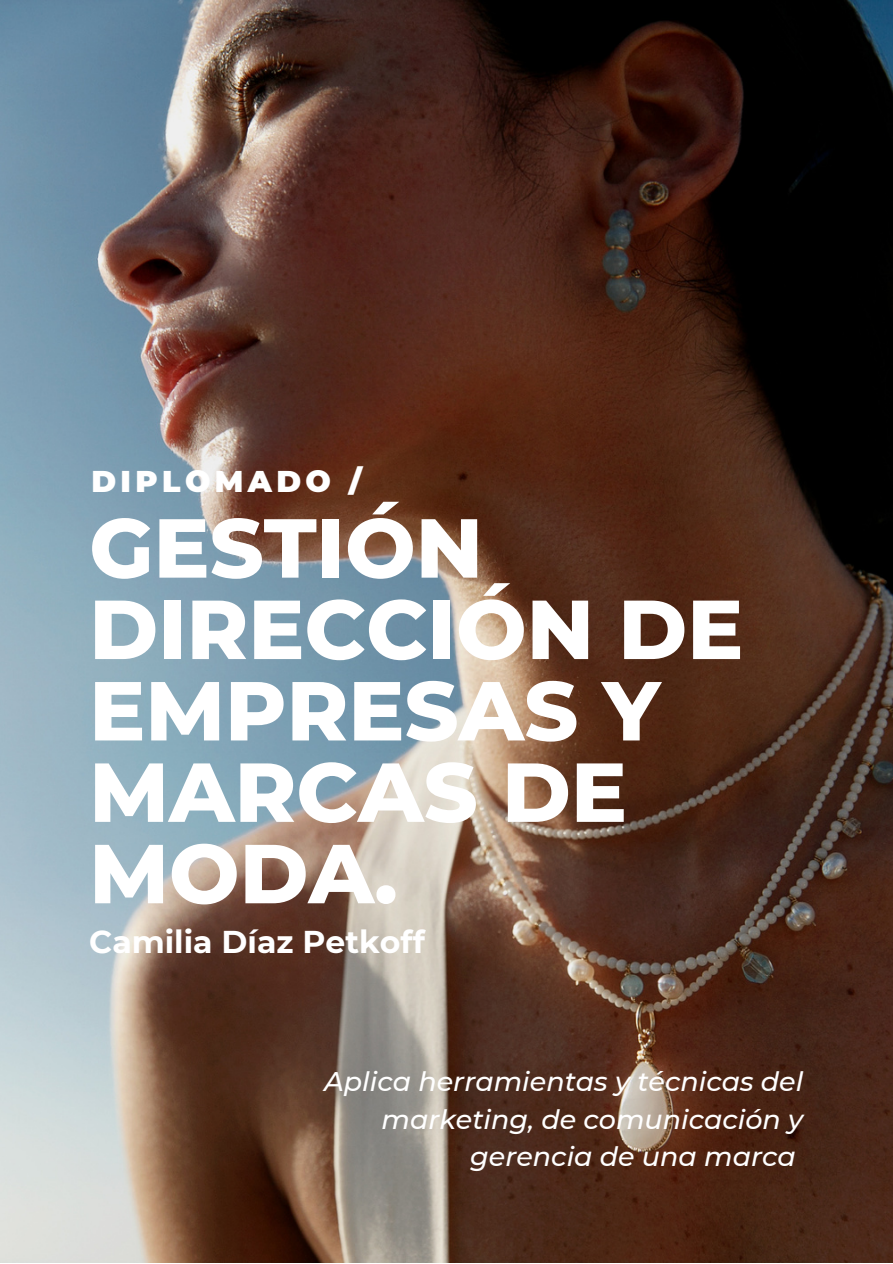
<style>
.page{position:relative;width:893px;height:1264px;background:#fff}
.page>*{position:absolute;margin:0;border:0;box-sizing:border-box;transform-origin:0 0}
.t1{font:800 83.4px/81.3px "Montserrat";color:#fff}
.t2{font:700 31.5px "Montserrat";color:#fff}
.t3{font:900 30px "Montserrat";letter-spacing:.145em;color:#fff}
.t4{font:italic 500 27px/37px "Montserrat";color:#fff;text-align:right}
</style>
<div class="page">
<img style="left:0;top:0;width:892px;height:1262px">
<p class="t3" style="left:91px;top:463px;width:272px">DIPLOMADO /</p>
<p class="t1" style="left:89px;top:507px;width:655px">GESTIÓN<br>DIRECCIÓN DE<br>EMPRESAS Y<br>MARCAS DE<br>MODA.</p>
<p class="t2" style="left:89px;top:922px;width:337px">Camilia Díaz Petkoff</p>
<p class="t4" style="left:324px;top:1063px;width:480px">Aplica herramientas y técnicas del marketing, de comunicación y gerencia de una marca</p>
</div>
